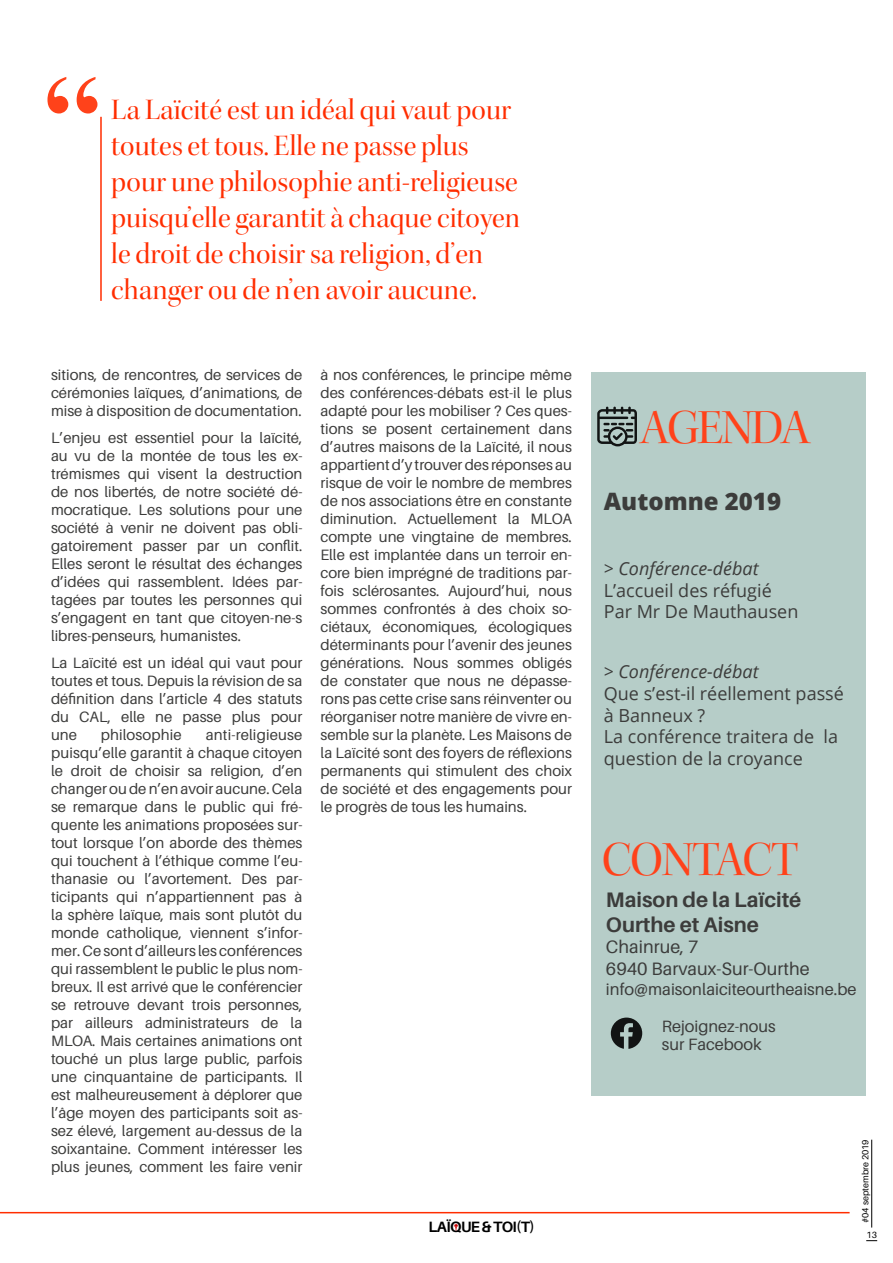
<style>
.page{position:relative;width:893px;height:1263px;background:#fff}
.page>*{position:absolute;margin:0;border:0;box-sizing:border-box;transform-origin:0 0}
.t1{font:49.65px "Kepler Std Disp";letter-spacing:-.04em;color:#ff421a}
.t2{font:30px/36px "Kepler Std Disp";color:#ff2d00}
.t3{font:800 24px "Open Sans";color:#3c3c3b}
.t4{font:700 21px/25.2px "Aileron";color:#3c3c3b}
.t5{font:18px/21.6px "Open Sans";color:#3c3c3b}
.t6{font:italic 18px "Open Sans";color:#3c3c3b}
.t7{font:18px/21.6px "Aileron";color:#3c3c3b}
.t8{font:16.5px "Aileron";color:#3c3c3b}
.t9{font:16.35px/18px "Aileron";color:#3c3c3b}
.t10{font:15px/18px "Aileron";color:#3c3c3b;text-align:justify}
.t11{font:700 15px "Aileron";letter-spacing:-.04em;color:#000}
.t12{font:9px "Aileron";color:#000}
</style>
<div class="page">
<div style="left:591px;top:372px;width:274px;height:724px;background:#b6cdc8"></div>
<svg style="left:47px;top:77px;width:50px;height:37px"></svg>
<hr style="left:100px;top:117px;width:2px;height:184px;background:#ff2d00">
<svg style="left:611px;top:1017px;width:31px;height:32px"></svg>
<svg style="left:597px;top:407px;width:40px;height:39px"></svg>
<hr style="left:0;top:1212px;width:850px;height:1px;background:#ff2d00">
<svg style="left:454px;top:1223px;width:4px;height:8px"></svg>
<hr style="left:871px;top:1140px;width:1px;height:87px;background:#000">
<h2 class="t2" style="left:111px;top:92px;width:410px">La Laïcité est un idéal qui vaut pour toutes et tous. Elle ne passe plus pour une philosophie anti-religieuse puisqu’elle garantit à chaque citoyen le droit de choisir sa religion, d’en changer ou de n’en avoir aucune.</h2>
<p class="t10" style="left:51px;top:366px;width:253px">sitions, de rencontres, de services de cérémonies laïques, d’animations, de mise à disposition de documentation.</p>
<p class="t10" style="left:51px;top:429px;width:253px">L’enjeu est essentiel pour la laïcité, au vu de la montée de tous les ex&shy;trémismes qui visent la destruction de nos libertés, de notre société dé&shy;mocratique. Les solutions pour une société à venir ne doivent pas obli&shy;gatoirement passer par un conflit.<br>Elles seront le résultat des échanges d’idées qui rassemblent. Idées par&shy;tagées par toutes les personnes qui s’engagent en tant que citoyen-ne-s libres-penseurs, humanistes.</p>
<p class="t10" style="left:51px;top:654px;width:253px">La Laïcité est un idéal qui vaut pour toutes et tous. Depuis la révision de sa définition dans l’article 4 des statuts du CAL, elle ne passe plus pour une</p>
<p class="t10" style="left:101px;top:726px;width:83px">philosophie</p>
<p class="t10" style="left:51px;top:726px;width:253px;text-indent:155px">anti-religieuse puisqu’elle garantit à chaque citoyen le droit de choisir sa religion, d’en changer ou de n’en avoir aucune. Cela se remarque dans le public qui fré&shy;quente les animations proposées sur&shy;tout lorsque l’on aborde des thèmes qui touchent à l’éthique comme l’eu&shy;thanasie ou l’avortement. Des par&shy;ticipants qui n’appartiennent pas à la sphère laïque, mais sont plutôt du monde catholique, viennent s’infor&shy;mer. Ce sont d’ailleurs les conférences qui rassemblent le public le plus nom&shy;breux. Il est arrivé que le conférencier se retrouve devant trois personnes, par ailleurs administrateurs de la MLOA. Mais certaines animations ont touché un plus large public, parfois une cinquantaine de participants. Il est malheureusement à déplorer que l’âge moyen des participants soit as&shy;sez élevé, largement au-dessus de la soixantaine. Comment intéresser les plus jeunes, comment les faire venir</p>
<p class="t10" style="left:320px;top:366px;width:253px">à nos conférences, le principe même des conférences-débats est-il le plus adapté pour les mobiliser ? Ces ques&shy;tions se posent certainement dans d’autres maisons de la Laïcité, il nous appartient d’y trouver des réponses au risque de voir le nombre de membres de nos associations être en constante diminution. Actuellement la MLOA compte une vingtaine de membres.<br>Elle est implantée dans un terroir en&shy;core bien imprégné de traditions par&shy;fois sclérosantes. Aujourd’hui, nous sommes confrontés à des choix so&shy;ciétaux, économiques, écologiques déterminants pour l’avenir des jeunes générations. Nous sommes obligés de constater que nous ne dépasse&shy;rons pas cette crise sans réinventer ou réorganiser notre manière de vivre en&shy;semble sur la planète. Les Maisons de la Laïcité sont des foyers de réflexions permanents qui stimulent des choix de société et des engagements pour le progrès de tous les humains.</p>
<p class="t11" style="left:428px;top:1219px;width:108px">LAÏQUE &amp; TOI(T)</p>
<h1 class="t1" style="left:640px;top:400px;width:172px">AGENDA</h1>
<h3 class="t3" style="left:604px;top:483px;width:179px">Automne 2019</h3>
<p class="t6" style="left:604px;top:556px;width:156px">&gt; Conférence-débat</p>
<p class="t5" style="left:604px;top:579px;width:196px">L’accueil des réfugié<br>Par Mr De Mauthausen</p>
<p class="t6" style="left:604px;top:660px;width:156px">&gt; Conférence-débat</p>
<p class="t5" style="left:604px;top:682px;width:242px">Que s’est-il réellement passé à Banneux ?<br>La conférence traitera de la question de la croyance</p>
<h1 class="t1" style="left:602px;top:832px;width:199px">CONTACT</h1>
<h3 class="t4" style="left:606px;top:887px;width:197px">Maison de la Laïcité<br>Ourthe et Aisne</h3>
<p class="t7" style="left:606px;top:937px;width:205px">Chainrue, 7<br>6940 Barvaux-Sur-Ourthe</p>
<p class="t8" style="left:606px;top:980px;width:252px">info@maisonlaiciteourtheaisne.be</p>
<p class="t9" style="left:662px;top:1018px;width:115px">Rejoignez-nous sur Facebook</p>
<p class="t12" style="left:861px;top:1223px;width:85px;rotate:-90deg">#04 septembre 2019</p>
<p class="t12" style="left:866px;top:1230px;width:12px">13</p>
</div>
